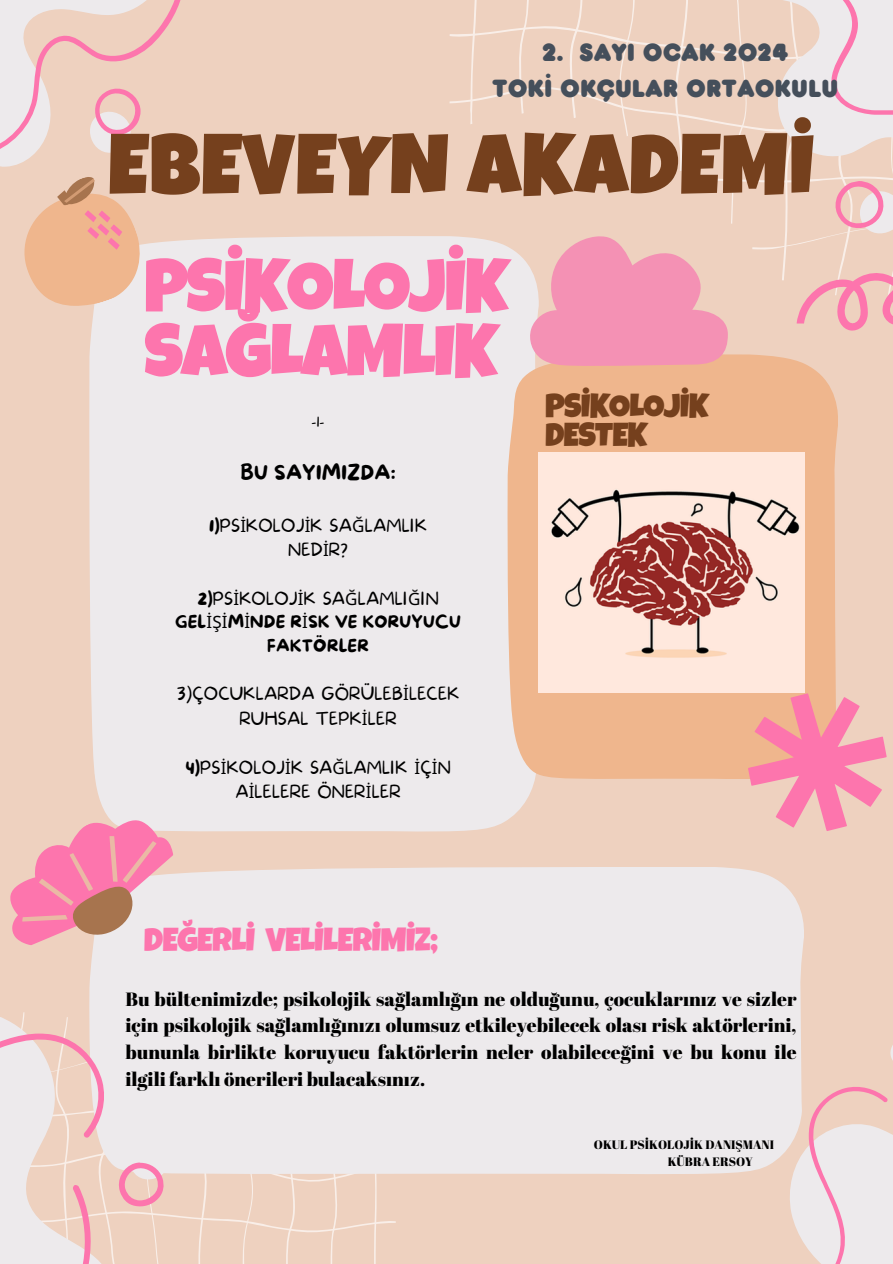
<style>
.page{position:relative;width:893px;height:1264px;background:#fff}
.page>*{position:absolute;margin:0;border:0;box-sizing:border-box;transform-origin:0 0}
.t1{font:85.05px "Luckiest Guy";letter-spacing:.01em;color:#75401d}
.t2{font:73.65px/65.1px "Luckiest Guy";letter-spacing:-.025em;color:#fd75ad}
.t3{font:33px "Luckiest Guy";letter-spacing:-.025em;color:#fd75ad}
.t4{font:33px/29.2px "Luckiest Guy";letter-spacing:-.025em;color:#75401d}
.t5{font:25.8px "Frankfurter Com";color:#454f5b}
.t6{font:19.95px "More Sugar";letter-spacing:.01em;color:#000}
.t7{font:19.2px/26.7px "Abril Fatface";color:#000;text-align:justify}
.t8{font:100 16.95px/24.8px "More Sugar";letter-spacing:.01em;color:#000;text-align:center}
.t9{font:16.95px/23.7px "More Sugar";letter-spacing:.01em;color:#000;text-align:center}
.t10{font:100 13.95px "More Sugar";color:#000}
.t11{font:12.15px "Abril Fatface";color:#000}
.s1{font-weight:400}
.s2{font-family:"Noto Sans";font-weight:400}
.s3{font-family:"Noto Sans"}
</style>
<div class="page">
<div style="left:0;top:0;width:892px;height:1263px;background:#eed1bf"></div>
<svg style="left:790px;top:1047px;width:102px;height:216px"></svg>
<svg style="left:0;top:0;width:181px;height:167px"></svg>
<div style="left:89px;top:236px;width:446px;height:595px;background:#edeaec"></div>
<svg style="left:24px;top:177px;width:130px;height:145px"></svg>
<div style="left:507px;top:366px;width:331px;height:413px;background:#efb68d"></div>
<div style="left:89px;top:867px;width:715px;height:307px;background:#edeaec"></div>
<svg style="left:10px;top:796px;width:175px;height:155px"></svg>
<svg style="left:748px;top:693px;width:138px;height:138px"></svg>
<svg style="left:89px;top:1004px;width:86px;height:8px"></svg>
<svg style="left:0;top:1012px;width:396px;height:251px"></svg>
<svg style="left:449px;top:0;width:443px;height:366px"></svg>
<img style="left:538px;top:452px;width:266px;height:240px">
<p class="t5" style="left:542px;top:37px;width:248px">2. SAYI OCAK 2024</p>
<p class="t5" style="left:492px;top:73px;width:347px">TOKİ OKÇULAR ORTAOKULU</p>
<p class="t1" style="left:108px;top:134px;width:708px">EBEVEYN AKADEMİ</p>
<p class="t2" style="left:144px;top:263px;width:367px">PSİKOLOJİK<br>SAĞLAMLIK</p>
<p class="t10" style="left:311px;top:413px;width:14px">-1-</p>
<p class="t6" style="left:240px;top:461px;width:156px">BU SAYIMIZDA:</p>
<p class="t8" style="left:209px;top:514px;width:219px"><span class="s1">1)</span>PS<span class="s2">İ</span>KOLOJ<span class="s2">İ</span>K SA<span class="s2">Ğ</span>LAMLIK</p>
<p class="t8" style="left:288px;top:538px;width:61px">NED<span class="s2">İ</span>R?</p>
<p class="t8" style="left:197px;top:587px;width:243px"><span class="s1">2)</span>PS<span class="s2">İ</span>KOLOJ<span class="s2">İ</span>K SA<span class="s2">Ğ</span>LAMLI<span class="s2">Ğ</span>IN</p>
<p class="t9" style="left:175px;top:611px;width:287px">GEL<span class="s3">İŞİ</span>M<span class="s3">İ</span>NDE R<span class="s3">İ</span>SK VE KORUYUCU<br>FAKTÖRLER</p>
<p class="t8" style="left:177px;top:682px;width:284px">3)ÇOCUKLARDA GÖRÜLEB<span class="s2">İ</span>LECEK<br>RUHSAL TEPK<span class="s2">İ</span>LER</p>
<p class="t8" style="left:185px;top:755px;width:267px"><span class="s1">4)</span>PS<span class="s2">İ</span>KOLOJ<span class="s2">İ</span>K SA<span class="s2">Ğ</span>LAMLIK <span class="s2">İ</span>Ç<span class="s2">İ</span>N</p>
<p class="t8" style="left:235px;top:780px;width:167px">A<span class="s2">İ</span>LELERE ÖNER<span class="s2">İ</span>LER</p>
<p class="t4" style="left:545px;top:396px;width:165px">PSİKOLOJİK<br>DESTEK</p>
<p class="t3" style="left:144px;top:927px;width:296px">DEĞERLİ VELİLERİMİZ;</p>
<p class="t7" style="left:125px;top:984px;width:672px">Bu bültenimizde; psikolojik sağlamlığın ne olduğunu, çocuklarınız ve sizler için psikolojik sağlamlığınızı olumsuz etkileyebilecek olası risk aktörlerini, bununla birlikte koruyucu faktörlerin neler olabileceğini ve bu konu ile ilgili farklı önerileri bulacaksınız.</p>
<p class="t11" style="left:594px;top:1135px;width:182px">OKUL PSİKOLOJİK DANIŞMANI</p>
<p class="t11" style="left:667px;top:1152px;width:87px">KÜBRA ERSOY</p>
</div>
